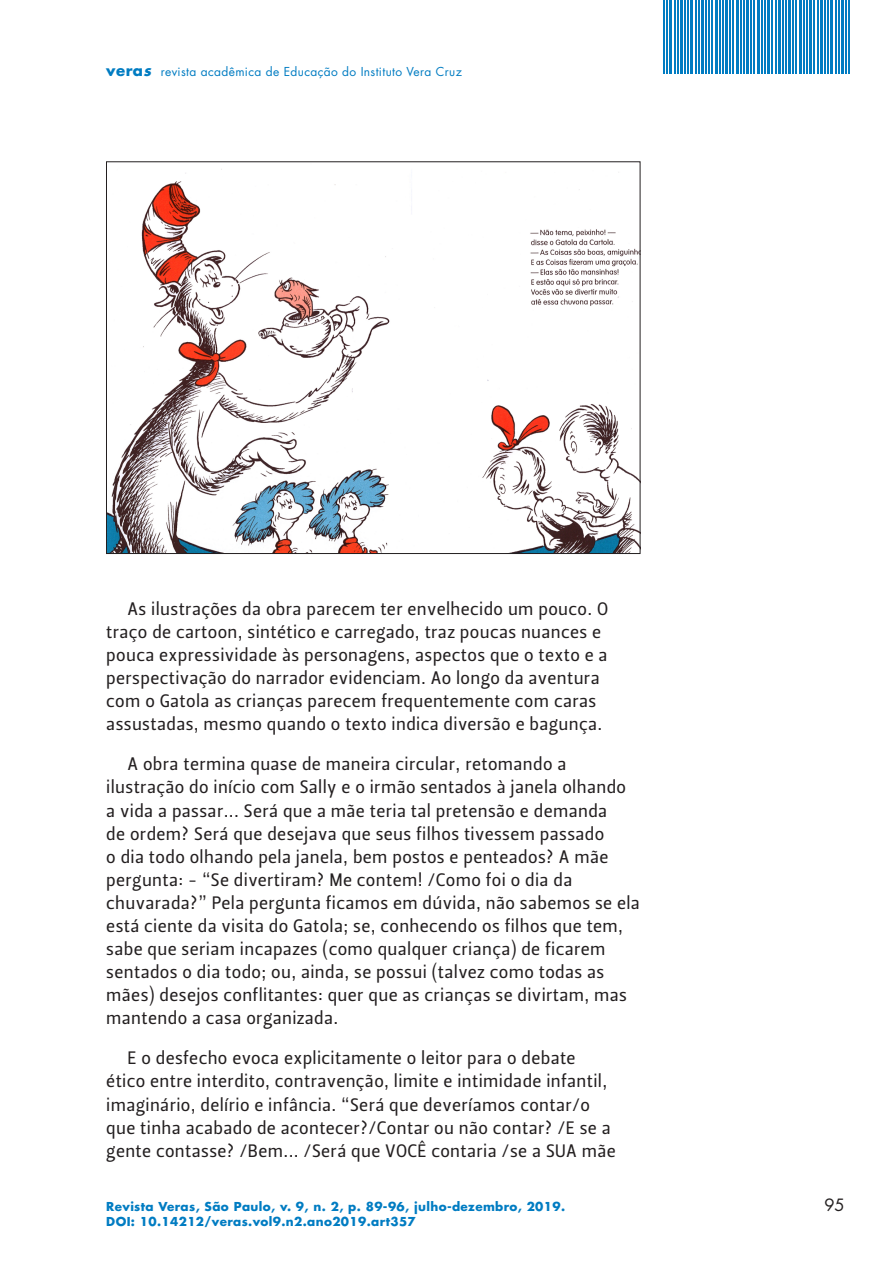
<style>
.page{position:relative;width:893px;height:1263px;background:#fff}
.page>*{position:absolute;margin:0;border:0;box-sizing:border-box;transform-origin:0 0}
.Texto_corrido{font:18px/23.1px "Leitura Sans Grot 2";letter-spacing:.02em;color:#231f20}
.t1{font:16.5px "Futura Std";color:#231f20}
.t2{font:700 12px/14.4px "Futura Std";letter-spacing:.03em;color:#007cc2}
.t3{font:12px "Futura Std";letter-spacing:.03em;color:#007cc2}
.s1{font-weight:700;font-size:15px}
.s2{font-weight:700;font-style:italic;font-size:15px}
</style>
<div class="page">
<hr style="left:663px;top:0;width:2px;height:74px;background:#007cc2">
<hr style="left:666px;top:0;width:2px;height:74px;background:#007cc2">
<hr style="left:669px;top:0;width:3px;height:74px;background:#007cc2">
<hr style="left:674px;top:0;width:1px;height:74px;background:#007cc2">
<hr style="left:677px;top:0;width:1px;height:74px;background:#007cc2">
<hr style="left:680px;top:0;width:3px;height:74px;background:#007cc2">
<hr style="left:684px;top:0;width:2px;height:74px;background:#007cc2">
<hr style="left:687px;top:0;width:2px;height:74px;background:#007cc2">
<hr style="left:690px;top:0;width:3px;height:74px;background:#007cc2">
<hr style="left:695px;top:0;width:1px;height:74px;background:#007cc2">
<hr style="left:698px;top:0;width:1px;height:74px;background:#007cc2">
<hr style="left:701px;top:0;width:3px;height:74px;background:#007cc2">
<hr style="left:719px;top:0;width:2px;height:74px;background:#007cc2">
<hr style="left:722px;top:0;width:2px;height:74px;background:#007cc2">
<hr style="left:730px;top:0;width:1px;height:74px;background:#007cc2">
<hr style="left:733px;top:0;width:1px;height:74px;background:#007cc2">
<hr style="left:725px;top:0;width:3px;height:74px;background:#007cc2">
<hr style="left:736px;top:0;width:3px;height:74px;background:#007cc2">
<hr style="left:740px;top:0;width:2px;height:74px;background:#007cc2">
<hr style="left:743px;top:0;width:2px;height:74px;background:#007cc2">
<hr style="left:746px;top:0;width:3px;height:74px;background:#007cc2">
<hr style="left:751px;top:0;width:1px;height:74px;background:#007cc2">
<hr style="left:754px;top:0;width:1px;height:74px;background:#007cc2">
<hr style="left:757px;top:0;width:3px;height:74px;background:#007cc2">
<hr style="left:761px;top:0;width:2px;height:74px;background:#007cc2">
<hr style="left:764px;top:0;width:2px;height:74px;background:#007cc2">
<hr style="left:767px;top:0;width:3px;height:74px;background:#007cc2">
<hr style="left:772px;top:0;width:1px;height:74px;background:#007cc2">
<hr style="left:775px;top:0;width:1px;height:74px;background:#007cc2">
<hr style="left:778px;top:0;width:3px;height:74px;background:#007cc2">
<hr style="left:782px;top:0;width:2px;height:74px;background:#007cc2">
<hr style="left:785px;top:0;width:2px;height:74px;background:#007cc2">
<hr style="left:793px;top:0;width:1px;height:74px;background:#007cc2">
<hr style="left:796px;top:0;width:1px;height:74px;background:#007cc2">
<hr style="left:788px;top:0;width:3px;height:74px;background:#007cc2">
<hr style="left:799px;top:0;width:3px;height:74px;background:#007cc2">
<hr style="left:803px;top:0;width:2px;height:74px;background:#007cc2">
<hr style="left:806px;top:0;width:2px;height:74px;background:#007cc2">
<hr style="left:809px;top:0;width:3px;height:74px;background:#007cc2">
<hr style="left:814px;top:0;width:1px;height:74px;background:#007cc2">
<hr style="left:817px;top:0;width:1px;height:74px;background:#007cc2">
<hr style="left:820px;top:0;width:3px;height:74px;background:#007cc2">
<hr style="left:824px;top:0;width:2px;height:74px;background:#007cc2">
<hr style="left:827px;top:0;width:2px;height:74px;background:#007cc2">
<hr style="left:830px;top:0;width:3px;height:74px;background:#007cc2">
<hr style="left:835px;top:0;width:1px;height:74px;background:#007cc2">
<hr style="left:845px;top:0;width:2px;height:74px;background:#007cc2">
<hr style="left:848px;top:0;width:2px;height:74px;background:#007cc2">
<hr style="left:838px;top:0;width:1px;height:74px;background:#007cc2">
<hr style="left:841px;top:0;width:3px;height:74px;background:#007cc2">
<hr style="left:708px;top:0;width:2px;height:74px;background:#007cc2">
<hr style="left:705px;top:0;width:2px;height:74px;background:#007cc2">
<hr style="left:711px;top:0;width:2px;height:74px;background:#007cc2">
<hr style="left:714px;top:0;width:3px;height:74px;background:#007cc2">
<img style="left:108px;top:169px;width:530px;height:383px">
<p class="t3" style="left:106px;top:64px;width:357px"><span class="s1">vera</span><span class="s2">s</span> revista acadêmica de Educação do Instituto Vera Cruz</p>
<p class="Texto_corrido" style="left:106px;top:597px;width:503px;text-indent:21px">As ilustrações da obra parecem ter envelhecido um pouco. O traço de cartoon, sintético e carregado, traz poucas nuances e pouca expressividade às personagens, aspectos que o texto e a perspectivação do narrador evidenciam. Ao longo da aventura com o Gatola as crianças parecem frequentemente com caras assustadas, mesmo quando o texto indica diversão e bagunça.</p>
<p class="Texto_corrido" style="left:106px;top:753px;width:535px;text-indent:21px">A obra termina quase de maneira circular, retomando a ilustração do início com Sally e o irmão sentados à janela olhando<br>a vida a passar... Será que a mãe teria tal pretensão e demanda<br>de ordem? Será que desejava que seus filhos tivessem passado<br>o dia todo olhando pela janela, bem postos e penteados? A mãe pergunta: - “Se divertiram? Me contem! /Como foi o dia da chuvarada?” Pela pergunta ficamos em dúvida, não sabemos se ela está ciente da visita do Gatola; se, conhecendo os filhos que tem, sabe que seriam incapazes (como qualquer criança) de ficarem sentados o dia todo; ou, ainda, se possui (talvez como todas as mães) desejos conflitantes: quer que as crianças se divirtam, mas mantendo a casa organizada.</p>
<p class="Texto_corrido" style="left:106px;top:1047px;width:511px;text-indent:21px">E o desfecho evoca explicitamente o leitor para o debate ético entre interdito, contravenção, limite e intimidade infantil, imaginário, delírio e infância. “Será que deveríamos contar/o que tinha acabado de acontecer?/Contar ou não contar? /E se a gente contasse? /Bem... /Será que VOCÊ contaria /se a SUA mãe</p>
<p class="t2" style="left:106px;top:1199px;width:460px">Revista Veras, São Paulo, v. 9, n. 2, p. 89-96, julho-dezembro, 2019.<br>DOI: 10.14212/veras.vol9.n2.ano2019.art357</p>
<p class="t1" style="left:824px;top:1194px;width:22px">95</p>
</div>
